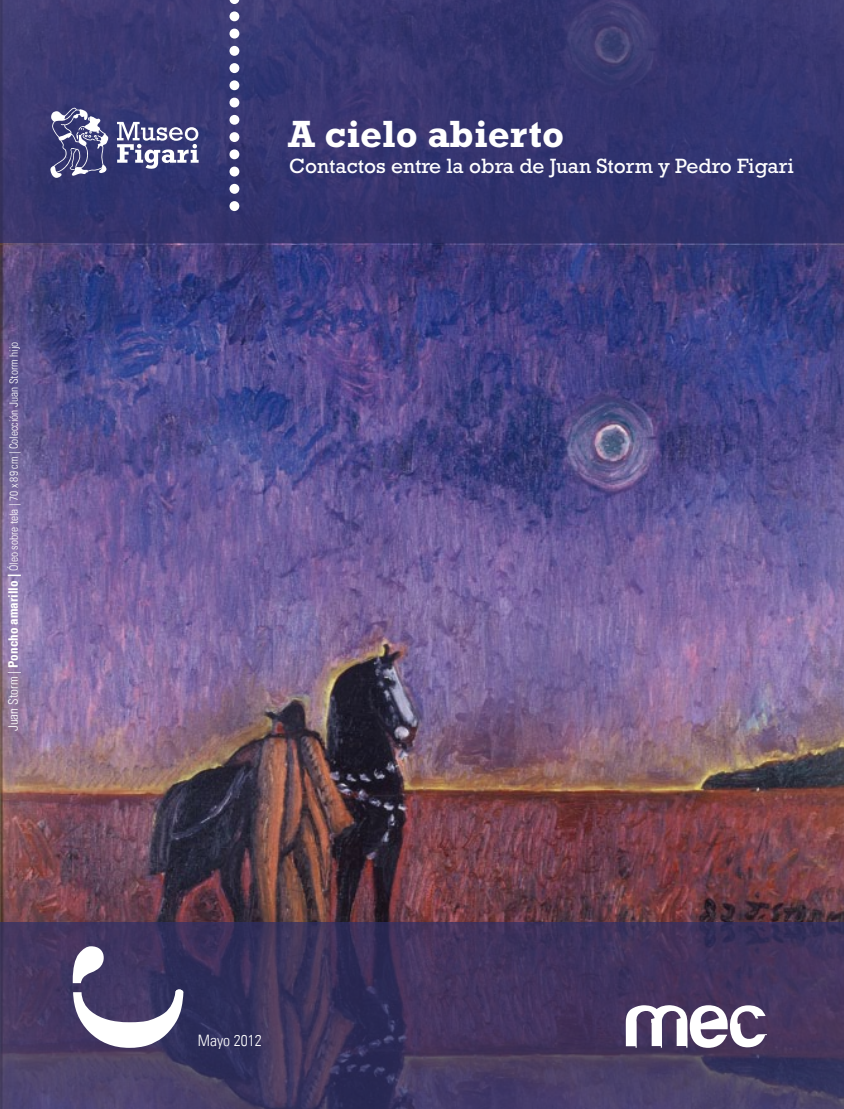
<style>
.page{position:relative;width:844px;height:1109px;background:#fff}
.page>*{position:absolute;margin:0;border:0;box-sizing:border-box;transform-origin:0 0}
.t1{font:700 38.5px "Rockwell";color:#fff}
.t2{font:21px "Rockwell";color:#fff}
.t3{font:300 condensed 15.75px "Univers LT";color:#fff}
.t4{font:300 condensed 11.38px "Univers LT";color:#fff}
.s1{font-size:13.12px}
.s2{font-family:"Univers";font-weight:700;font-size:13.12px}
</style>
<div class="page">
<img style="left:0;top:245px;width:843px;height:678px">
<div style="left:0;top:0;width:843px;height:242px;background:#35356f"></div>
<svg style="left:0;top:923px;width:843px;height:186px;background:#40365e"></svg>
<svg style="left:117px;top:122px;width:81px;height:47px"></svg>
<svg style="left:50px;top:108px;width:58px;height:70px"></svg>
<div style="left:229px;top:201px;width:10px;height:10px;background:#fff;border-radius:50%"></div>
<div style="left:229px;top:184px;width:10px;height:10px;background:#fff;border-radius:50%"></div>
<div style="left:229px;top:167px;width:10px;height:10px;background:#fff;border-radius:50%"></div>
<div style="left:229px;top:149px;width:10px;height:10px;background:#fff;border-radius:50%"></div>
<div style="left:229px;top:132px;width:10px;height:10px;background:#fff;border-radius:50%"></div>
<div style="left:229px;top:115px;width:10px;height:10px;background:#fff;border-radius:50%"></div>
<div style="left:229px;top:98px;width:10px;height:9px;background:#fff;border-radius:50%"></div>
<div style="left:229px;top:80px;width:10px;height:10px;background:#fff;border-radius:50%"></div>
<div style="left:229px;top:63px;width:10px;height:10px;background:#fff;border-radius:50%"></div>
<div style="left:229px;top:46px;width:10px;height:10px;background:#fff;border-radius:50%"></div>
<div style="left:229px;top:29px;width:10px;height:10px;background:#fff;border-radius:50%"></div>
<div style="left:229px;top:11px;width:10px;height:10px;background:#fff;border-radius:50%"></div>
<svg style="left:229px;top:0;width:10px;height:4px"></svg>
<svg style="left:73px;top:946px;width:110px;height:102px"></svg>
<svg style="left:625px;top:1005px;width:141px;height:43px"></svg>
<p class="t4" style="left:7px;top:731px;width:391px;rotate:-90deg"><span class="s1">Juan Storm |</span> <span class="s2">Poncho amarillo |</span> Óleo sobre tela | 70 x 89 cm | Colección Juan Storm hijo</p>
<h1 class="t1" style="left:288px;top:112px;width:277px">A cielo abierto</h1>
<h2 class="t2" style="left:289px;top:154px;width:506px">Contactos entre la obra de Juan Storm y Pedro Figari</h2>
<h3 class="t3" style="left:198px;top:1031px;width:65px">Mayo 2012</h3>
</div>
